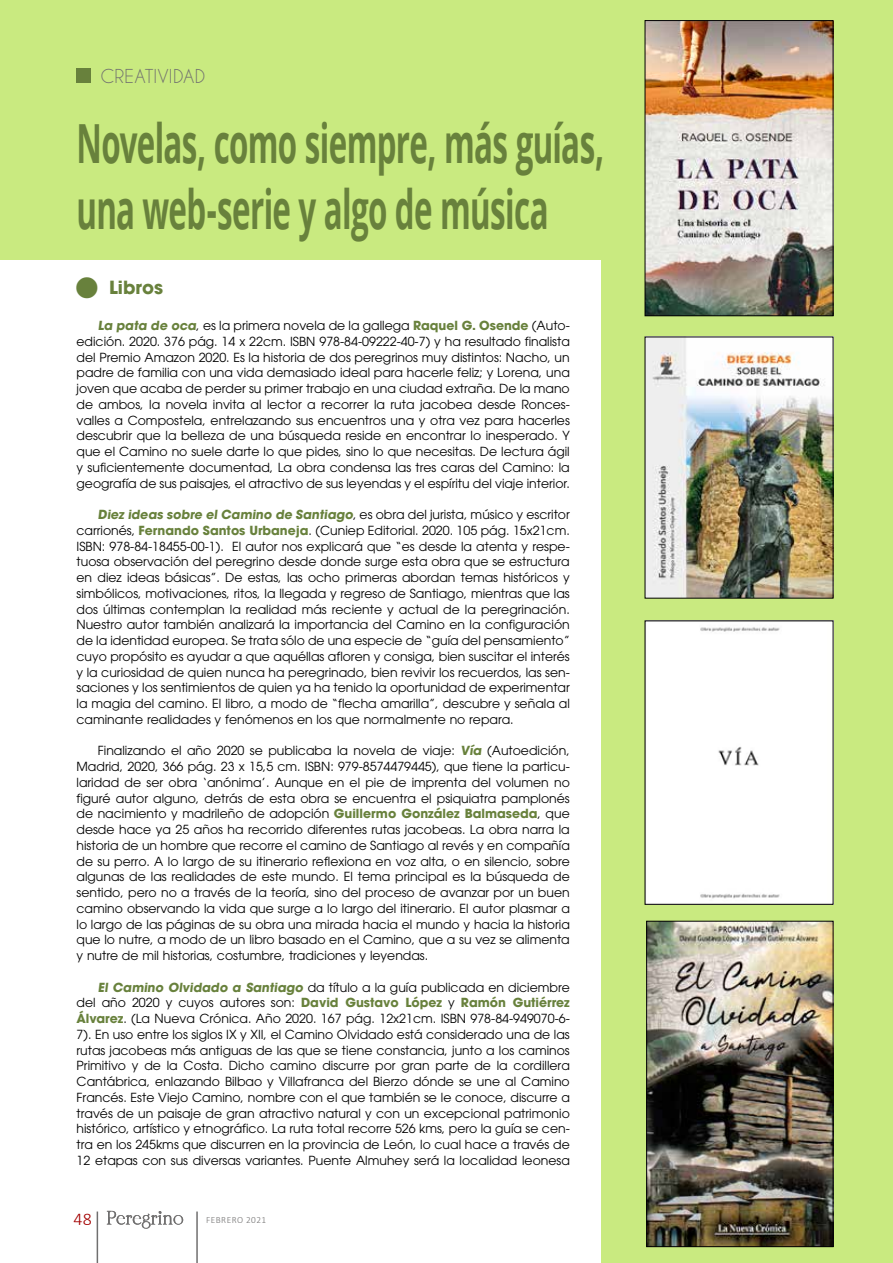
<style>
.page{position:relative;width:893px;height:1263px;background:#fff}
.page>*{position:absolute;margin:0;border:0;box-sizing:border-box;transform-origin:0 0}
.t1{font:700 54px/66px "Open Sans";letter-spacing:-.02em;color:#68813c;scale:.58 1}
.t2{font:18px "Caviar Dreams";letter-spacing:.01em;color:#706f6f}
.t3{font:700 18px "Avant Garde";color:#68813c}
.t4{font:300 18px "Calibri";color:#a30000}
.t5{font:12.45px/15.8px "Avant Garde";color:#000;text-align:justify}
.t6{font:300 9.45px "Calibri";letter-spacing:.05em;color:#706f6f}
.s1{font-weight:700;color:#68813c}
</style>
<div class="page">
<hr style="left:97px;top:1211px;width:1px;height:52px;background:#706f6f">
<hr style="left:196px;top:1211px;width:2px;height:52px;background:#706f6f">
<svg style="left:107px;top:1211px;width:76px;height:18px"></svg>
<div style="left:0;top:0;width:893px;height:259px;background:#c9ea80"></div>
<div style="left:77px;top:68px;width:14px;height:15px;background:#68813c"></div>
<div style="left:602px;top:0;width:291px;height:1263px;background:#c9ea80"></div>
<img style="left:647px;top:22px;width:184px;height:292px">
<div style="left:645px;top:20px;width:188px;height:296px;border:1px solid #000"></div>
<img style="left:647px;top:339px;width:184px;height:257px">
<div style="left:647px;top:622px;width:184px;height:281px;background:#fff"></div>
<img style="left:648px;top:923px;width:183px;height:322px">
<div style="left:646px;top:921px;width:187px;height:326px;border:1px solid #000"></div>
<h2 class="t2" style="left:101px;top:66px;width:106px">CREATIVIDAD</h2>
<h1 class="t1" style="left:77px;top:109px;width:911px">Novelas, como siempre, más guías, una web-serie y algo de música</h1>
<h2 class="t3" style="left:77px;top:276px;width:88px">■ Libros</h2>
<p class="t5" style="left:77px;top:318px;width:495px;text-indent:21px"><span class="s1">La pata de oca</span>, es la primera novela de la gallega <span class="s1">Raquel G. Osende</span> (Auto&shy;edición. 2020. 376 pág. 14 x 22cm. ISBN 978-84-09222-40-7) y ha resultado finalista del Premio Amazon 2020. Es la historia de dos peregrinos muy distintos: Nacho, un padre de familia con una vida demasiado ideal para hacerle feliz; y Lorena, una joven que acaba de perder su primer trabajo en una ciudad extraña. De la mano de ambos, la novela invita al lector a recorrer la ruta jacobea desde Ronces&shy;valles a Compostela, entrelazando sus encuentros una y otra vez para hacerles descubrir que la belleza de una búsqueda reside en encontrar lo inesperado. Y que el Camino no suele darte lo que pides, sino lo que necesitas. De lectura ágil y suficientemente documentad, La obra condensa las tres caras del Camino: la geografía de sus paisajes, el atractivo de sus leyendas y el espíritu del viaje interior.</p>
<p class="t5" style="left:77px;top:507px;width:495px;text-indent:21px"><span class="s1">Diez ideas sobre el Camino de Santiago</span>, es o b ra d e l j u ri sta, m ú s i c o y esc rito r carrionés, <span class="s1">Fernando Santos Urbaneja</span>. (Cuniep Editorial. 2020. 105 pág. 15x21cm.<br>ISBN: 978-84-18455-00-1). El autor nos explicará que “es desde la atenta y respe&shy;tuosa observación del peregrino desde donde surge esta obra que se estructura en diez ideas básicas”. De estas, las ocho primeras abordan temas históricos y simbólicos, motivaciones, ritos, la llegada y regreso de Santiago, mientras que las dos últimas contemplan la realidad más reciente y actual de la peregrinación.<br>Nuestro autor también analizará la importancia del Camino en la configuración de la identidad europea. Se trata sólo de una especie de “guía del pensamiento” cuyo propósito es ayudar a que aquéllas afloren y consiga, bien suscitar el interés y la curiosidad de quien nunca ha peregrinado, bien revivir los recuerdos, las sen&shy;saciones y los sentimientos de quien ya ha tenido la oportunidad de experimentar la magia del camino. El libro, a modo de “flecha amarilla”, descubre y señala al caminante realidades y fenómenos en los que normalmente no repara.</p>
<p class="t5" style="left:77px;top:743px;width:495px;text-indent:21px">Finalizando el año 2020 se publicaba la novela de viaje: <span class="s1">Vía</span> (Autoedición, Madrid, 2020, 366 pág. 23 x 15,5 cm. ISBN: 979-8574479445), que tiene la particu&shy;laridad de ser obra ‘anónima’. Aunque en el pie de imprenta del volumen no figuré autor alguno, detrás de esta obra se encuentra el psiquiatra pamplonés de nacimiento y madrileño de adopción <span class="s1">Guillermo González Balmaseda</span>, que desde hace ya 25 años ha recorrido diferentes rutas jacobeas. La obra narra la historia de un hombre que recorre el camino de Santiago al revés y en compañía de su perro. A lo largo de su itinerario reflexiona en voz alta, o en silencio, sobre algunas de las realidades de este mundo. El tema principal es la búsqueda de sentido, pero no a través de la teoría, sino del proceso de avanzar por un buen camino observando la vida que surge a lo largo del itinerario. El autor plasmar a lo largo de las páginas de su obra una mirada hacia el mundo y hacia la historia que lo nutre, a modo de un libro basado en el Camino, que a su vez se alimenta y nutre de mil historias, costumbre, tradiciones y leyendas.</p>
<p class="t5" style="left:77px;top:979px;width:495px;text-indent:21px"><span class="s1">El Camino Olvidado a Santiago</span> da título a la guía publicada en diciembre del año 2020 y cuyos autores son: <span class="s1">David Gustavo López</span> y <span class="s1">Ramón Gutiérrez Álvarez</span>. (La Nueva Crónica. Año 2020. 167 pág. 12x21cm. ISBN 978-84-949070-6- 7). En uso entre los siglos IX y XII, el Camino Olvidado está considerado una de las rutas jacobeas más antiguas de las que se tiene constancia, junto a los caminos Primitivo y de la Costa. Dicho camino discurre por gran parte de la cordillera Cantábrica, enlazando Bilbao y Villafranca del Bierzo dónde se une al Camino Francés. Este Viejo Camino, nombre con el que también se le conoce, discurre a través de un paisaje de gran atractivo natural y con un excepcional patrimonio histórico, artístico y etnográfico. La ruta total recorre 526 kms, pero la guía se cen&shy;tra en los 245kms que discurren en la provincia de León, lo cual hace a través de 12 etapas con sus diversas variantes. Puente Almuhey será la localidad leonesa</p>
<h2 class="t4" style="left:73px;top:1208px;width:20px">48</h2>
<p class="t6" style="left:206px;top:1214px;width:62px">FEBRERO 2021</p>
</div>
